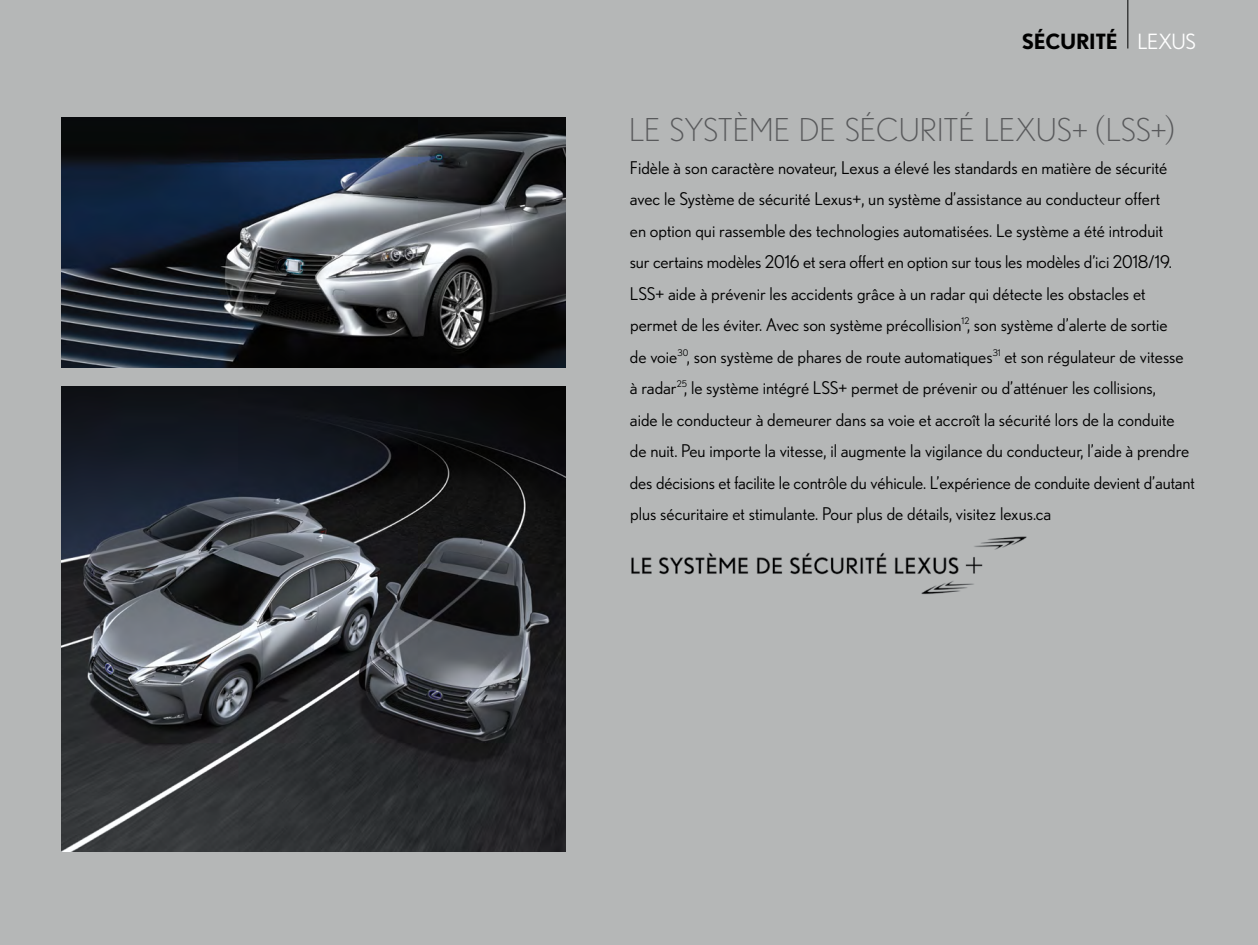
<style>
.page{position:relative;width:1258px;height:945px;background:#fff}
.page>*{position:absolute;margin:0;border:0;box-sizing:border-box;transform-origin:0 0}
.t1{font:300 31.5px "Nobel";color:#58595b}
.t2{font:700 21px "Nobel";letter-spacing:-.02em;color:#000}
.t3{font:17.5px/31.5px "Nobel";color:#000}
.s1{font-weight:400;color:#fff}
</style>
<div class="page">
<div style="left:0;top:0;width:1257px;height:945px;background:#b5b7b7"></div>
<img style="left:62px;top:117px;width:504px;height:250px">
<img style="left:62px;top:386px;width:504px;height:466px">
<hr style="left:1127px;top:0;width:1px;height:49px;background:#000">
<img style="left:631px;top:536px;width:396px;height:58px">
<p class="t2" style="left:1022px;top:28px;width:175px">SÉCURITÉ <span class="s1">LEXUS</span></p>
<h1 class="t1" style="left:629px;top:111px;width:547px">LE SYSTÈME DE SÉCURITÉ LEXUS+ (LSS+)</h1>
<p class="t3" style="left:630px;top:152px;width:566px">Fidèle à son caractère novateur, Lexus a élevé les standards en matière de sécurité avec le Système de sécurité Lexus+, un système d’assistance au conducteur offert<br>en option qui rassemble des technologies automatisées. Le système a été introduit<br>sur certains modèles 2016 et sera offert en option sur tous les modèles d’ici 2018/19.<br>LSS+ aide à prévenir les accidents grâce à un radar qui détecte les obstacles et permet de les éviter. Avec son système précollision<sup>12</sup>, son système d’alerte de sortie<br>de voie<sup>30</sup>, son système de phares de route automatiques<sup>31</sup> et son régulateur de vitesse à radar<sup>25</sup>, le système intégré LSS+ permet de prévenir ou d’atténuer les collisions,<br>aide le conducteur à demeurer dans sa voie et accroît la sécurité lors de la conduite de nuit. Peu importe la vitesse, il augmente la vigilance du conducteur, l’aide à prendre des décisions et facilite le contrôle du véhicule. L’expérience de conduite devient d’autant plus sécuritaire et stimulante. Pour plus de détails, visitez lexus.ca</p>
</div>
